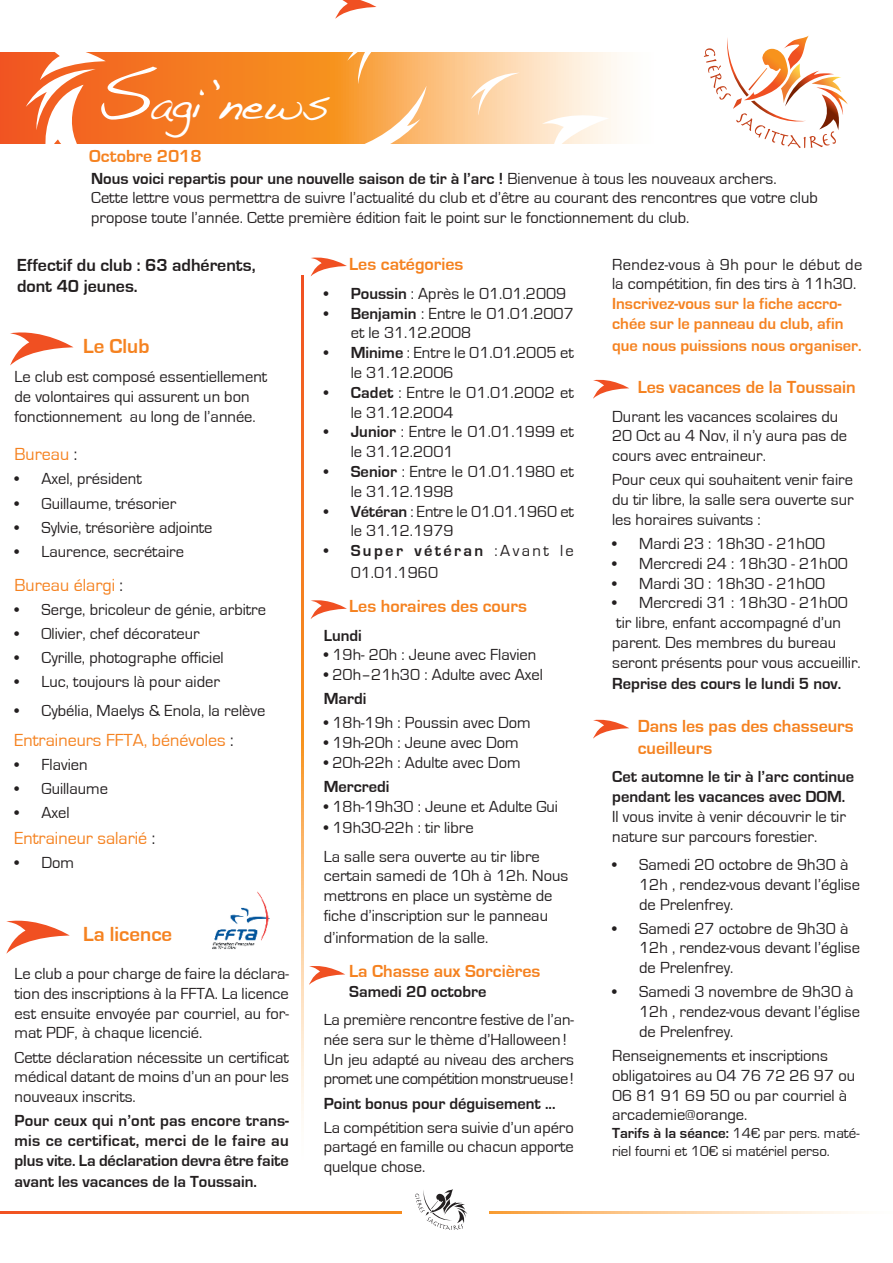
<style>
.page{position:relative;width:893px;height:1263px;background:#fff}
.page>*{position:absolute;margin:0;border:0;box-sizing:border-box;transform-origin:0 0}
.t1{font:45px "Handwriting Dakota";color:#fff}
.t2{font:700 21px "Eurostile";color:#f58220}
.t3{font:700 18px/21.6px "Eurostile";color:#f58220}
.t4{font:18px "Eurostile";color:#f58220}
.t5{font:700 18px/21.6px "Eurostile";color:#231f20}
.t6{font:16.5px/19.8px "Eurostile";color:#231f20}
.t7{font:700 16.5px/19.8px "Eurostile";color:#231f20}
.t8{font:700 16.5px/19.8px "Eurostile";color:#f58220}
.t9{font:15px/18px "Eurostile";color:#231f20}
.s1{font-size:75px}
.s2{font-weight:700}
.s3{color:#231f20}
</style>
<div class="page">
<svg style="left:0;top:53px;width:619px;height:90px;background:#f79e58"></svg>
<svg style="left:0;top:1211px;width:851px;height:2px;background:#f79d5b"></svg>
<svg style="left:704px;top:36px;width:144px;height:112px"></svg>
<svg style="left:471px;top:72px;width:49px;height:44px;background:#fddab4"></svg>
<svg style="left:26px;top:52px;width:80px;height:92px"></svg>
<svg style="left:542px;top:109px;width:67px;height:35px"></svg>
<div style="left:402px;top:1183px;width:87px;height:57px;background:#fff"></div>
<svg style="left:415px;top:1189px;width:52px;height:41px"></svg>
<img style="left:212px;top:891px;width:58px;height:58px">
<svg style="left:311px;top:257px;width:36px;height:19px"></svg>
<svg style="left:311px;top:600px;width:36px;height:19px"></svg>
<svg style="left:309px;top:966px;width:36px;height:19px"></svg>
<svg style="left:318px;top:0;width:108px;height:144px"></svg>
<svg style="left:593px;top:379px;width:36px;height:20px"></svg>
<svg style="left:593px;top:719px;width:36px;height:20px"></svg>
<svg style="left:10px;top:332px;width:64px;height:33px"></svg>
<svg style="left:6px;top:920px;width:64px;height:34px"></svg>
<svg style="left:302px;top:276px;width:1px;height:838px"></svg>
<h1 class="t1" style="left:96px;top:77px;width:235px"><span class="s1">S</span>agi’news</h1>
<p class="t3" style="left:89px;top:145px;width:114px">Octobre 2018</p>
<p class="t6" style="left:91px;top:169px;width:728px"><span class="s2">Nous voici repartis pour une nouvelle saison de tir à l’arc !</span> Bienvenue à tous les nouveaux archers.<br>Cette lettre vous permettra de suivre l’actualité du club et d’être au courant des rencontres que votre club propose toute l’année. Cette première édition fait le point sur le fonctionnement du club.</p>
<p class="t5" style="left:17px;top:254px;width:240px">Effectif du club : 63 adhérents, dont 40 jeunes.</p>
<p class="t2" style="left:83px;top:334px;width:68px">Le Club</p>
<p class="t6" style="left:15px;top:367px;width:254px">Le club est composé essentiellement de volontaires qui assurent un bon fonctionnement au long de l’année.</p>
<p class="t4" style="left:15px;top:445px;width:64px">Bureau <span class="s3">:</span></p>
<p class="t6" style="left:15px;top:469px;width:129px">• Axel, président</p>
<p class="t6" style="left:15px;top:493px;width:163px">• Guillaume, trésorier</p>
<p class="t6" style="left:15px;top:518px;width:200px">• Sylvie, trésorière adjointe</p>
<p class="t6" style="left:15px;top:542px;width:171px">• Laurence, secrétaire</p>
<p class="t4" style="left:15px;top:575px;width:110px">Bureau élargi <span class="s3">:</span></p>
<p class="t6" style="left:15px;top:600px;width:253px">• Serge, bricoleur de génie, arbitre</p>
<p class="t6" style="left:15px;top:624px;width:187px">• Olivier, chef décorateur</p>
<p class="t6" style="left:15px;top:648px;width:211px">• Cyrille, photographe officiel</p>
<p class="t6" style="left:15px;top:672px;width:207px">• Luc, toujours là pour aider</p>
<p class="t6" style="left:15px;top:700px;width:252px">• Cybélia, Maelys &amp; Enola, la relève</p>
<p class="t4" style="left:15px;top:730px;width:221px">Entraineurs FFTA, bénévoles <span class="s3">:</span></p>
<p class="t6" style="left:15px;top:755px;width:75px">• Flavien</p>
<p class="t6" style="left:15px;top:779px;width:95px">• Guillaume</p>
<p class="t6" style="left:15px;top:803px;width:57px">• Axel</p>
<p class="t4" style="left:15px;top:828px;width:142px">Entraineur salarié <span class="s3">:</span></p>
<p class="t6" style="left:15px;top:853px;width:61px">• Dom</p>
<p class="t2" style="left:83px;top:923px;width:91px">La licence</p>
<p class="t6" style="left:15px;top:964px;width:276px;text-align:justify">Le club a pour charge de faire la déclara&shy;tion des inscriptions à la FFTA. La licence est ensuite envoyée par courriel, au for&shy;mat PDF, à chaque licencié.</p>
<p class="t6" style="left:15px;top:1047px;width:276px;text-align:justify">Cette déclaration nécessite un certificat médical datant de moins d’un an pour les nouveaux inscrits.</p>
<p class="t7" style="left:15px;top:1111px;width:276px;text-align:justify">Pour ceux qui n’ont pas encore trans&shy;mis ce certificat, merci de le faire au plus vite. La déclaration devra être faite</p>
<p class="t7" style="left:15px;top:1172px;width:244px">avant les vacances de la Toussain.</p>
<p class="t3" style="left:349px;top:254px;width:116px">Les catégories</p>
<p class="t6" style="left:324px;top:284px;width:244px"><span class="s2">• Poussin</span> : Après le 01.01.2009</p>
<p class="t6" style="left:351px;top:304px;width:225px;text-indent:-27px"><span class="s2">• Benjamin</span> : Entre le 01.01.2007 et le 31.12.2008</p>
<p class="t6" style="left:351px;top:343px;width:225px;text-indent:-27px"><span class="s2">• Minime</span> : Entre le 01.01.2005 et le 31.12.2006</p>
<p class="t6" style="left:351px;top:383px;width:225px;text-indent:-27px"><span class="s2">• Cadet</span> : Entre le 01.01.2002 et le 31.12.2004</p>
<p class="t6" style="left:351px;top:422px;width:225px;text-indent:-27px"><span class="s2">• Junior</span> : Entre le 01.01.1999 et le 31.12.2001</p>
<p class="t6" style="left:351px;top:462px;width:225px;text-indent:-27px"><span class="s2">• Senior</span> : Entre le 01.01.1980 et le 31.12.1998</p>
<p class="t6" style="left:351px;top:502px;width:225px;text-indent:-27px"><span class="s2">• Vétéran</span> : Entre le 01.01.1960 et le 31.12.1979</p>
<p class="t6" style="left:351px;top:540px;width:225px;line-height:21.6px;text-indent:-27px"><span class="s2">• Super vétéran</span> :Avant le<br>01.01.1960</p>
<p class="t3" style="left:349px;top:596px;width:179px">Les horaires des cours</p>
<p class="t7" style="left:324px;top:625px;width:40px">Lundi</p>
<p class="t6" style="left:324px;top:645px;width:214px">• 19h- 20h : Jeune avec Flavien</p>
<p class="t6" style="left:324px;top:665px;width:221px">• 20h–21h30 : Adulte avec Axel</p>
<p class="t7" style="left:324px;top:689px;width:44px">Mardi</p>
<p class="t6" style="left:324px;top:713px;width:209px">• 18h-19h : Poussin avec Dom</p>
<p class="t6" style="left:324px;top:733px;width:197px">• 19h-20h : Jeune avec Dom</p>
<p class="t6" style="left:324px;top:753px;width:198px">• 20h-22h : Adulte avec Dom</p>
<p class="t7" style="left:324px;top:777px;width:67px">Mercredi</p>
<p class="t6" style="left:324px;top:797px;width:236px">• 18h-19h30 : Jeune et Adulte Gui</p>
<p class="t6" style="left:324px;top:814px;width:218px;line-height:28.3px">• 19h30-22h : tir libre<br>La salle sera ouverte au tir libre</p>
<p class="t6" style="left:324px;top:866px;width:246px">certain samedi de 10h à 12h. Nous mettrons en place un système de fiche d’inscription sur le panneau</p>
<p class="t6" style="left:324px;top:928px;width:166px">d’information de la salle.</p>
<p class="t3" style="left:349px;top:960px;width:193px">La Chasse aux Sorcières</p>
<p class="t7" style="left:349px;top:982px;width:139px">Samedi 20 octobre</p>
<p class="t6" style="left:324px;top:1010px;width:252px">La première rencontre festive de l’an&shy;née sera sur le thème d’Halloween !<br>Un jeu adapté au niveau des archers promet une compétition monstrueuse!</p>
<p class="t7" style="left:324px;top:1093px;width:233px">Point bonus pour déguisement ...</p>
<p class="t6" style="left:324px;top:1117px;width:252px;text-align:justify">La compétition sera suivie d’un apéro partagé en famille ou chacun apporte quelque chose.</p>
<p class="t6" style="left:612px;top:254px;width:252px">Rendez-vous à 9h pour le début de la compétition, fin des tirs à 11h30.</p>
<p class="t8" style="left:612px;top:294px;width:233px">Inscrivez-vous sur la fiche accro&shy;chée sur le panneau du club, afin</p>
<p class="t8" style="left:612px;top:335px;width:251px">que nous puissions nous organiser.</p>
<p class="t3" style="left:638px;top:377px;width:220px">Les vacances de la Toussain</p>
<p class="t6" style="left:612px;top:407px;width:236px">Durant les vacances scolaires du<br>20 Oct au 4 Nov, il n’y aura pas de cours avec entraineur.</p>
<p class="t6" style="left:612px;top:470px;width:243px;text-align:justify">Pour ceux qui souhaitent venir faire du tir libre, la salle sera ouverte sur les horaires suivants :</p>
<p class="t6" style="left:612px;top:534px;width:215px">• Mardi 23 : 18h30 - 21h00</p>
<p class="t6" style="left:612px;top:554px;width:237px">• Mercredi 24 : 18h30 - 21h00</p>
<p class="t6" style="left:612px;top:574px;width:215px">• Mardi 30 : 18h30 - 21h00</p>
<p class="t6" style="left:612px;top:593px;width:250px">• Mercredi 31 : 18h30 - 21h00 tir libre, enfant accompagné d’un parent. Des membres du bureau seront présents pour vous accueillir.</p>
<p class="t7" style="left:612px;top:674px;width:231px">Reprise des cours le lundi 5 nov.</p>
<p class="t3" style="left:638px;top:716px;width:218px">Dans les pas des chasseurs cueilleurs</p>
<p class="t7" style="left:612px;top:767px;width:244px">Cet automne le tir à l’arc continue pendant les vacances avec DOM.</p>
<p class="t6" style="left:612px;top:807px;width:235px">Il vous invite à venir découvrir le tir nature sur parcours forestier.</p>
<p class="t6" style="left:639px;top:855px;width:222px;text-indent:-27px">• Samedi 20 octobre de 9h30 à<br>12h , rendez-vous devant l’église de Prelenfrey.</p>
<p class="t6" style="left:639px;top:918px;width:222px;text-indent:-27px">• Samedi 27 octobre de 9h30 à<br>12h , rendez-vous devant l’église de Prelenfrey.</p>
<p class="t6" style="left:639px;top:982px;width:222px;text-indent:-27px">• Samedi 3 novembre de 9h30 à<br>12h , rendez-vous devant l’église de Prelenfrey.</p>
<p class="t6" style="left:612px;top:1046px;width:244px">Renseignements et inscriptions obligatoires au 04 76 72 26 97 ou<br>06 81 91 69 50 ou par courriel à arcademie@orange.</p>
<p class="t9" style="left:612px;top:1125px;width:249px"><span class="s2">Tarifs à la séance:</span> 14€ par pers. maté&shy;riel fourni et 10€ si matériel perso.</p>
</div>
